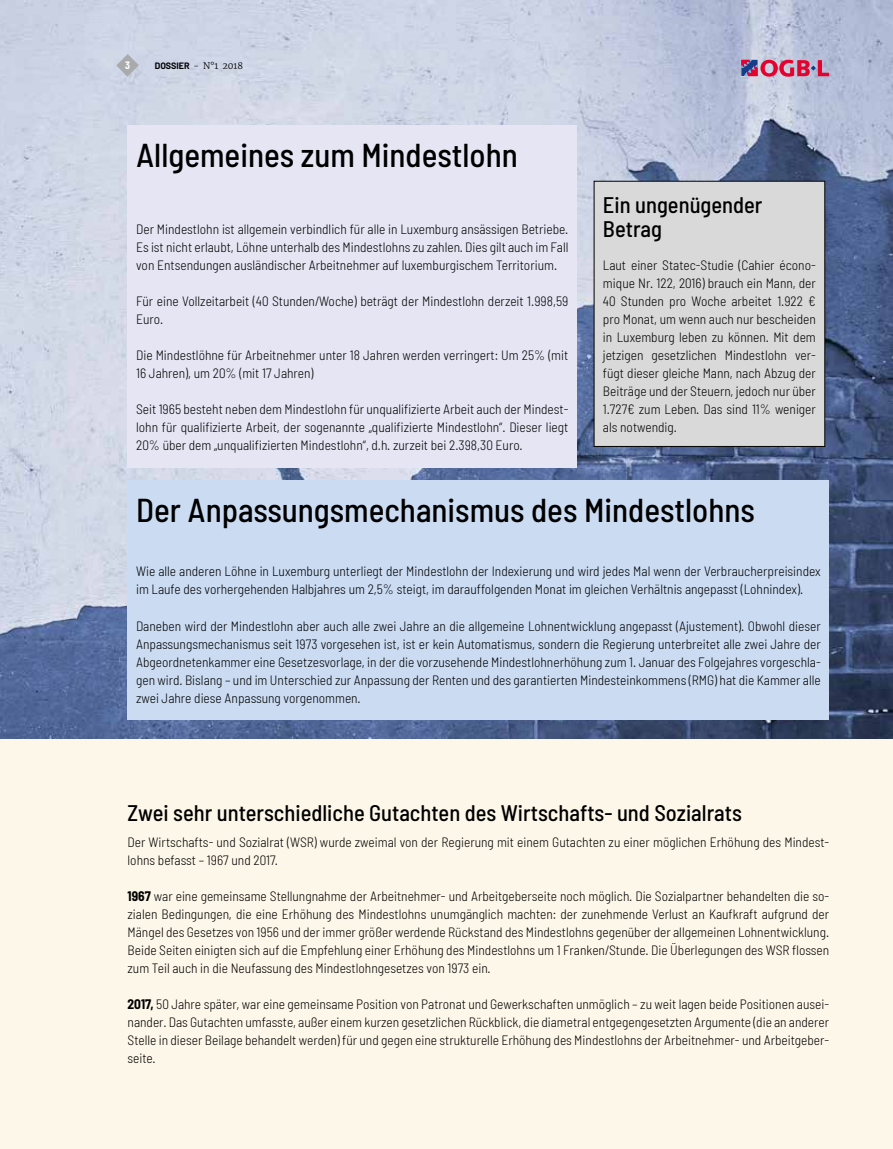
<style>
.page{position:relative;width:893px;height:1149px;background:#fff}
.page>*{position:absolute;margin:0;border:0;box-sizing:border-box;transform-origin:0 0}
.t1{font:500 semi-condensed 33px "Barlow";color:#000}
.t2{font:500 semi-condensed 22.5px/24px "Barlow";color:#000}
.t3{font:300 semi-condensed 13.5px/18px "Barlow";color:#000;text-align:justify}
.t4{font:700 10.5px "Barlow Condensed";color:#fff}
.t5{font:300 9px "Merriweather";color:#000}
.s1{font-family:"Barlow";font-weight:700}
.s2{font-weight:700}
</style>
<div class="page">
<img style="left:0;top:0;width:893px;height:739px">
<div style="left:0;top:739px;width:893px;height:409px;background:#fdf7e9"></div>
<div style="left:128px;top:125px;width:449px;height:343px;background:#e5e5f3"></div>
<div style="left:594px;top:181px;width:231px;height:265px;background:#dad9da"></div>
<div style="left:594px;top:181px;width:231px;height:265px;border:1px solid #000"></div>
<div style="left:128px;top:480px;width:701px;height:239px;background:#cadbf2"></div>
<svg style="left:116px;top:54px;width:23px;height:23px"></svg>
<svg style="left:741px;top:60px;width:88px;height:17px"></svg>
<p class="t4" style="left:125px;top:58px;width:6px">3</p>
<p class="t5" style="left:155px;top:59px;width:90px"><span class="s1">DOSSIER</span> - N°1 2018</p>
<h1 class="t1" style="left:136px;top:135px;width:383px">Allgemeines zum Mindestlohn</h1>
<p class="t3" style="left:136px;top:220px;width:434px">Der Mindestlohn ist allgemein verbindlich für alle in Luxemburg ansässigen Betriebe.<br>Es ist nicht erlaubt, Löhne unterhalb des Mindestlohns zu zahlen. Dies gilt auch im Fall von Entsendungen ausländischer Arbeitnehmer auf luxemburgischem Territorium.</p>
<p class="t3" style="left:136px;top:292px;width:434px">Für eine Vollzeitarbeit (40 Stunden/Woche) beträgt der Mindestlohn derzeit 1.998,59<br>Euro.</p>
<p class="t3" style="left:136px;top:346px;width:434px">Die Mindestlöhne für Arbeitnehmer unter 18 Jahren werden verringert: Um 25% (mit<br>16 Jahren), um 20% (mit 17 Jahren)</p>
<p class="t3" style="left:136px;top:400px;width:434px">Seit 1965 besteht neben dem Mindestlohn für unqualifizierte Arbeit auch der Mindest&shy;lohn für qualifizierte Arbeit, der sogenannte „qualifizierte Mindestlohn“. Dieser liegt 20% über dem „unqualifizierten Mindestlohn“, d.h. zurzeit bei 2.398,30 Euro.</p>
<h2 class="t2" style="left:603px;top:192px;width:161px">Ein ungenügender<br>Betrag</h2>
<p class="t3" style="left:603px;top:256px;width:214px">Laut einer Statec-Studie (Cahier écono&shy;mique Nr. 122, 2016) brauch ein Mann, der 40 Stunden pro Woche arbeitet 1.922 € pro Monat, um wenn auch nur bescheiden in Luxemburg leben zu können. Mit dem jetzigen gesetzlichen Mindestlohn ver&shy;fügt dieser gleiche Mann, nach Abzug der Beiträge und der Steuern, jedoch nur über 1.727€ zum Leben. Das sind 11% weniger als notwendig.</p>
<h1 class="t1" style="left:136px;top:489px;width:620px">Der Anpassungsmechanismus des Mindestlohns</h1>
<p class="t3" style="left:136px;top:562px;width:686px">Wie alle anderen Löhne in Luxemburg unterliegt der Mindestlohn der Indexierung und wird jedes Mal wenn der Verbraucherpreisindex im Laufe des vorhergehenden Halbjahres um 2,5% steigt, im darauffolgenden Monat im gleichen Verhältnis angepasst (Lohnindex).</p>
<p class="t3" style="left:136px;top:616px;width:686px">Daneben wird der Mindestlohn aber auch alle zwei Jahre an die allgemeine Lohnentwicklung angepasst (Ajustement). Obwohl dieser Anpassungsmechanismus seit 1973 vorgesehen ist, ist er kein Automatismus, sondern die Regierung unterbreitet alle zwei Jahre der Abgeordnetenkammer eine Gesetzesvorlage, in der die vorzusehende Mindestlohnerhöhung zum 1. Januar des Folgejahres vorgeschla&shy;gen wird. Bislang – und im Unterschied zur Anpassung der Renten und des garantierten Mindesteinkommens (RMG) hat die Kammer alle zwei Jahre diese Anpassung vorgenommen.</p>
<h2 class="t2" style="left:128px;top:800px;width:616px">Zwei sehr unterschiedliche Gutachten des Wirtschafts- und Sozialrats</h2>
<p class="t3" style="left:128px;top:832px;width:703px">Der Wirtschafts- und Sozialrat (WSR) wurde zweimal von der Regierung mit einem Gutachten zu einer möglichen Erhöhung des Mindest&shy;lohns befasst – 1967 und 2017.</p>
<p class="t3" style="left:128px;top:886px;width:703px"><span class="s2">1967</span> war eine gemeinsame Stellungnahme der Arbeitnehmer- und Arbeitgeberseite noch möglich. Die Sozialpartner behandelten die so&shy;zialen Bedingungen, die eine Erhöhung des Mindestlohns unumgänglich machten: der zunehmende Verlust an Kaufkraft aufgrund der Mängel des Gesetzes von 1956 und der immer größer werdende Rückstand des Mindestlohns gegenüber der allgemeinen Lohnentwicklung.<br>Beide Seiten einigten sich auf die Empfehlung einer Erhöhung des Mindestlohns um 1 Franken/Stunde. Die Überlegungen des WSR flossen zum Teil auch in die Neufassung des Mindestlohngesetzes von 1973 ein.</p>
<p class="t3" style="left:128px;top:994px;width:703px"><span class="s2">2017,</span> 50 Jahre später, war eine gemeinsame Position von Patronat und Gewerkschaften unmöglich – zu weit lagen beide Positionen ausei&shy;nander. Das Gutachten umfasste, außer einem kurzen gesetzlichen Rückblick, die diametral entgegengesetzten Argumente (die an anderer Stelle in dieser Beilage behandelt werden) für und gegen eine strukturelle Erhöhung des Mindestlohns der Arbeitnehmer- und Arbeitgeber&shy;seite.</p>
</div>
